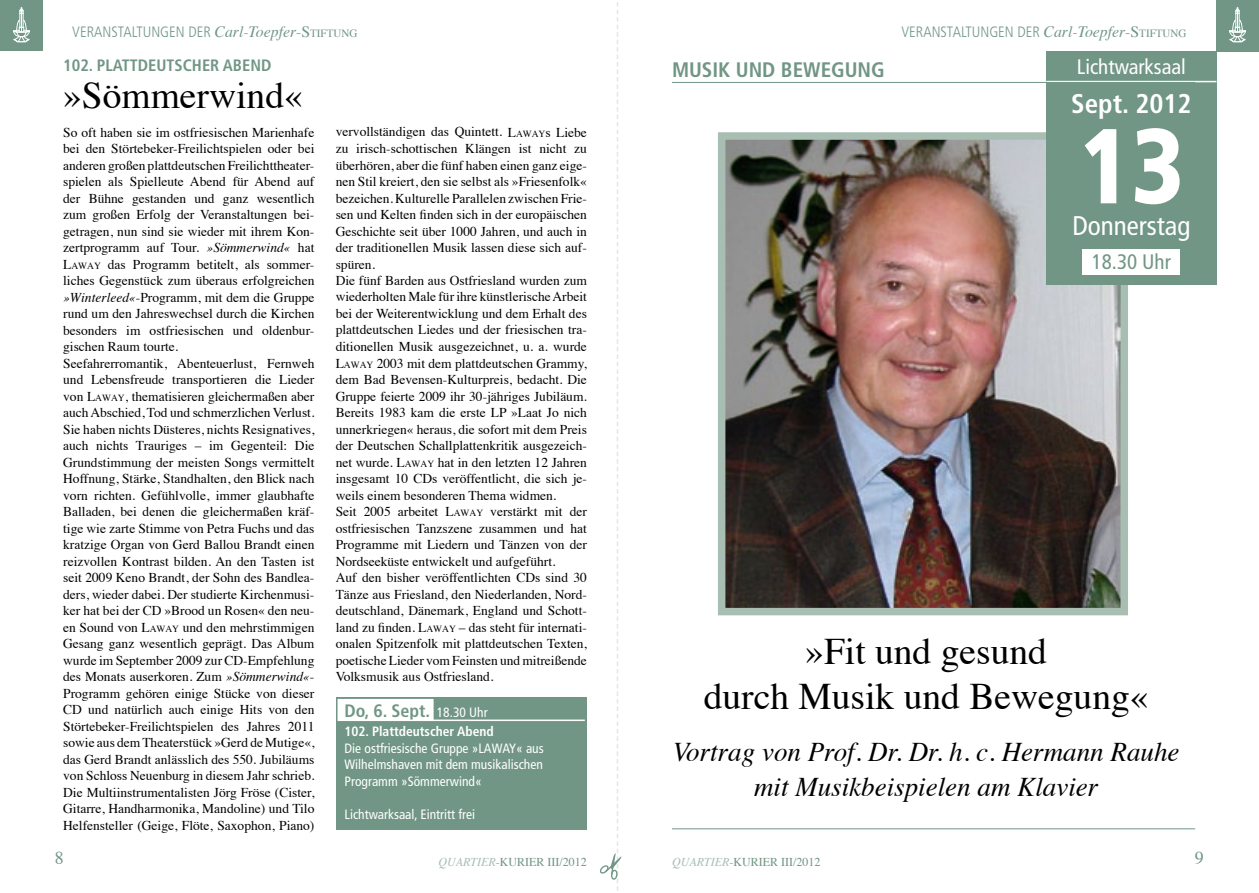
<style>
.page{position:relative;width:1259px;height:893px;background:#fff}
.page>*{position:absolute;margin:0;border:0;box-sizing:border-box;transform-origin:0 0}
.t1{font:700 condensed 102px "Frutiger";color:#fff}
.t2{font:37.5px/45px "Times";color:#000;text-align:center}
.t3{font:italic 27px/34.5px "Times";color:#000;text-align:center}
.t4{font:condensed 27px "Frutiger";color:#fff}
.t5{font:700 condensed 27px "Frutiger";color:#fff}
.t6{font:700 condensed 21px "Frutiger";color:#719685}
.t7{font:condensed 21px "Frutiger";color:#fff}
.t8{font:condensed 21px "Frutiger";color:#719685}
.t9{font:700 condensed 18px "Frutiger";color:#719685}
.t10{font:18px "Times";color:#719685}
.t11{font:700 condensed 16.5px "Frutiger";color:#719685}
.t12{font:300 condensed 15px "Frutiger";color:#719685}
.t13{font:13.5px/16.5px "Times";color:#000}
.t14{font:condensed 13.5px/16.5px "Frutiger";color:#fff;text-align:justify}
.t15{font:700 condensed 13.5px "Frutiger";color:#fff}
.t16{font:12px "Times";color:#719685}
.s1{font-family:"Times";font-weight:400;font-style:italic;font-stretch:normal;font-size:15.75px}
.s2{font-family:"Times";font-weight:400;font-stretch:normal;font-size:15.75px}
.s3{font-family:"Times";font-weight:400;font-stretch:normal;font-size:10.95px}
.s4{font-style:italic}
.s5{font-style:inherit}
.s6{font-size:9.45px}
.s7{font-weight:400;font-size:13.5px;color:#fff}
.s8{font-style:italic;color:#a8beb3}
</style>
<div class="page">
<div style="left:0;top:0;width:43px;height:51px;background:#719685"></div>
<svg style="left:13px;top:7px;width:17px;height:35px"></svg>
<div style="left:1216px;top:0;width:43px;height:51px;background:#719685"></div>
<svg style="left:1229px;top:7px;width:17px;height:35px"></svg>
<img style="left:727px;top:141px;width:392px;height:465px">
<div style="left:718px;top:132px;width:410px;height:483px;border:8px solid #a8beb3"></div>
<div style="left:1046px;top:51px;width:170px;height:234px;background:#719685"></div>
<div style="left:1082px;top:250px;width:98px;height:25px;background:#fff"></div>
<svg style="left:1084px;top:129px;width:33px;height:75px"></svg>
<svg style="left:1135px;top:128px;width:45px;height:77px"></svg>
<hr style="left:1046px;top:81px;width:170px;height:1px;background:#fff">
<hr style="left:672px;top:82px;width:523px;height:1px;background:#719685">
<hr style="left:672px;top:828px;width:523px;height:1px;background:#719685">
<div style="left:336px;top:697px;width:251px;height:133px;background:#719685"></div>
<div style="left:336px;top:697px;width:99px;height:25px;background:#fff;border:2px solid #719685"></div>
<hr style="left:338px;top:719px;width:247px;height:2px;background:#fff">
<svg style="left:600px;top:2px;width:21px;height:889px"></svg>
<p class="t12" style="left:72px;top:24px;width:286px">VERANSTALTUNGEN DER <span class="s1">Carl-Toepfer</span><span class="s2">-</span><span class="s2">S</span><span class="s3">TIFTUNG</span></p>
<p class="t11" style="left:63px;top:55px;width:210px">102. PLATTDEUTSCHER ABEND</p>
<h2 class="t2" style="left:63px;top:70px;width:241px">»Sömmerwind«</h2>
<p class="t13" style="left:63px;top:123px;width:253px">So oft haben sie im ostfriesischen Marienhafe bei den Störtebeker-Freilichtspielen oder bei anderen großen plattdeutschen Freilichttheater&shy;spielen als Spielleute Abend für Abend auf der Bühne gestanden und ganz wesentlich zum großen Erfolg der Veranstaltungen bei&shy;getragen, nun sind sie wieder mit ihrem Kon&shy;zertprogramm auf Tour. <span class="s4">»Sömmerwind«</span> hat <span class="s5">L</span><span class="s6">AWAY</span> das Programm betitelt, als sommer&shy;liches Gegenstück zum überaus erfolgreichen <span class="s4">»Winterleed«</span>-Programm, mit dem die Gruppe rund um den Jahreswechsel durch die Kirchen besonders im ostfriesischen und oldenbur&shy;gischen Raum tourte.<br>Seefahrerromantik, Abenteuerlust, Fernweh und Lebensfreude transportieren die Lieder von <span class="s5">L</span><span class="s6">AWAY</span>, thematisieren gleichermaßen aber auch Abschied, Tod und schmerzlichen Verlust.<br>Sie haben nichts Düsteres, nichts Resignatives, auch nichts Trauriges – im Gegenteil: Die Grundstimmung der meisten Songs vermittelt Hoffnung, Stärke, Standhalten, den Blick nach vorn richten. Gefühlvolle, immer glaubhafte Balladen, bei denen die gleichermaßen kräf&shy;tige wie zarte Stimme von Petra Fuchs und das kratzige Organ von Gerd Ballou Brandt einen reizvollen Kontrast bilden. An den Tasten ist seit 2009 Keno Brandt, der Sohn des Bandlea&shy;ders, wieder dabei. Der studierte Kirchenmusi&shy;ker hat bei der CD »Brood un Rosen« den neu&shy;en Sound von <span class="s5">L</span><span class="s6">AWAY</span> und den mehrstimmigen Gesang ganz wesentlich geprägt. Das Album wurde im September 2009 zur CD-Empfehlung des Monats auserkoren. Zum <span class="s4">»Sömmerwind«</span>- Programm gehören einige Stücke von dieser CD und natürlich auch einige Hits von den Störtebeker-Freilichtspielen des Jahres 2011 sowie aus dem Theaterstück »Gerd de Mutige«, das Gerd Brandt anlässlich des 550. Jubiläums von Schloss Neuenburg in diesem Jahr schrieb.<br>Die Multiinstrumentalisten Jörg Fröse (Cister, Gitarre, Handharmonika, Mandoline) und Tilo Helfensteller (Geige, Flöte, Saxophon, Piano)</p>
<p class="t13" style="left:336px;top:123px;width:253px">vervollständigen das Quintett. <span class="s5">L</span><span class="s6">AWAY</span>s Liebe zu irisch-schottischen Klängen ist nicht zu überhören, aber die fünf haben einen ganz eige&shy;nen Stil kreiert, den sie selbst als »Friesenfolk« bezeichen. Kulturelle Parallelen zwischen Frie&shy;sen und Kelten finden sich in der europäischen Geschichte seit über 1000 Jahren, und auch in der traditionellen Musik lassen diese sich auf&shy;spüren.<br>Die fünf Barden aus Ostfriesland wurden zum wiederholten Male für ihre künstlerische Arbeit bei der Weiterentwicklung und dem Erhalt des plattdeutschen Liedes und der friesischen tra&shy;ditionellen Musik ausgezeichnet, u. a. wurde <span class="s5">L</span><span class="s6">AWAY</span> 2003 mit dem plattdeutschen Grammy, dem Bad Bevensen-Kulturpreis, bedacht. Die Gruppe feierte 2009 ihr 30-jähriges Jubiläum.<br>Bereits 1983 kam die erste LP »Laat Jo nich unnerkriegen« heraus, die sofort mit dem Preis der Deutschen Schallplattenkritik ausgezeich&shy;net wurde. <span class="s5">L</span><span class="s6">AWAY</span> hat in den letzten 12 Jahren insgesamt 10 CDs veröffentlicht, die sich je&shy;weils einem besonderen Thema widmen.<br>Seit 2005 arbeitet <span class="s5">L</span><span class="s6">AWAY</span> verstärkt mit der ostfriesischen Tanzszene zusammen und hat Programme mit Liedern und Tänzen von der Nordseeküste entwickelt und aufgeführt.<br>Auf den bisher veröffentlichten CDs sind 30<br>Tänze aus Friesland, den Niederlanden, Nord&shy;deutschland, Dänemark, England und Schott&shy;land zu finden. <span class="s5">L</span><span class="s6">AWAY</span> – das steht für internati&shy;onalen Spitzenfolk mit plattdeutschen Texten, poetische Lieder vom Feinsten und mitreißende Volksmusik aus Ostfriesland.</p>
<h3 class="t9" style="left:344px;top:700px;width:145px">DO, 6. SEPT. <span class="s7">18.30 Uhr</span></h3>
<p class="t15" style="left:344px;top:723px;width:151px">102. PLATTDEUTSCHER ABEND</p>
<p class="t14" style="left:344px;top:740px;width:201px">Die ostfriesische Gruppe »Laway« aus Wilhelmshaven mit dem musikalischen Programm »Sömmerwind«</p>
<p class="t14" style="left:344px;top:806px;width:132px">Lichtwarksaal, Eintritt frei</p>
<h3 class="t6" style="left:672px;top:57px;width:214px">MUSIK UND BEWEGUNG</h3>
<p class="t12" style="left:901px;top:24px;width:286px">VERANSTALTUNGEN DER <span class="s1">Carl-Toepfer</span><span class="s2">-</span><span class="s2">S</span><span class="s3">TIFTUNG</span></p>
<h3 class="t7" style="left:1077px;top:55px;width:110px">Lichtwarksaal</h3>
<h3 class="t5" style="left:1071px;top:88px;width:122px">SEPT. 2012</h3>
<h1 class="t1" style="left:1078px;top:106px;width:108px">13</h1>
<h3 class="t4" style="left:1072px;top:210px;width:119px">Donnerstag</h3>
<h3 class="t8" style="left:1091px;top:250px;width:81px">18.30 Uhr</h3>
<h2 class="t2" style="left:703px;top:626px;width:446px">»Fit und gesund<br>durch Musik und Bewegung«</h2>
<h3 class="t3" style="left:672px;top:733px;width:508px">Vortrag von Prof. Dr. Dr. h. c. Hermann Rauhe mit Musikbeispielen am Klavier</h3>
<h3 class="t10" style="left:55px;top:841px;width:10px">8</h3>
<p class="t16" style="left:438px;top:850px;width:150px"><span class="s8">Quartier</span>-Kurier III/2012</p>
<p class="t16" style="left:672px;top:850px;width:150px"><span class="s8">Quartier</span>-Kurier III/2012</p>
<h3 class="t10" style="left:1195px;top:841px;width:10px">9</h3>
</div>
